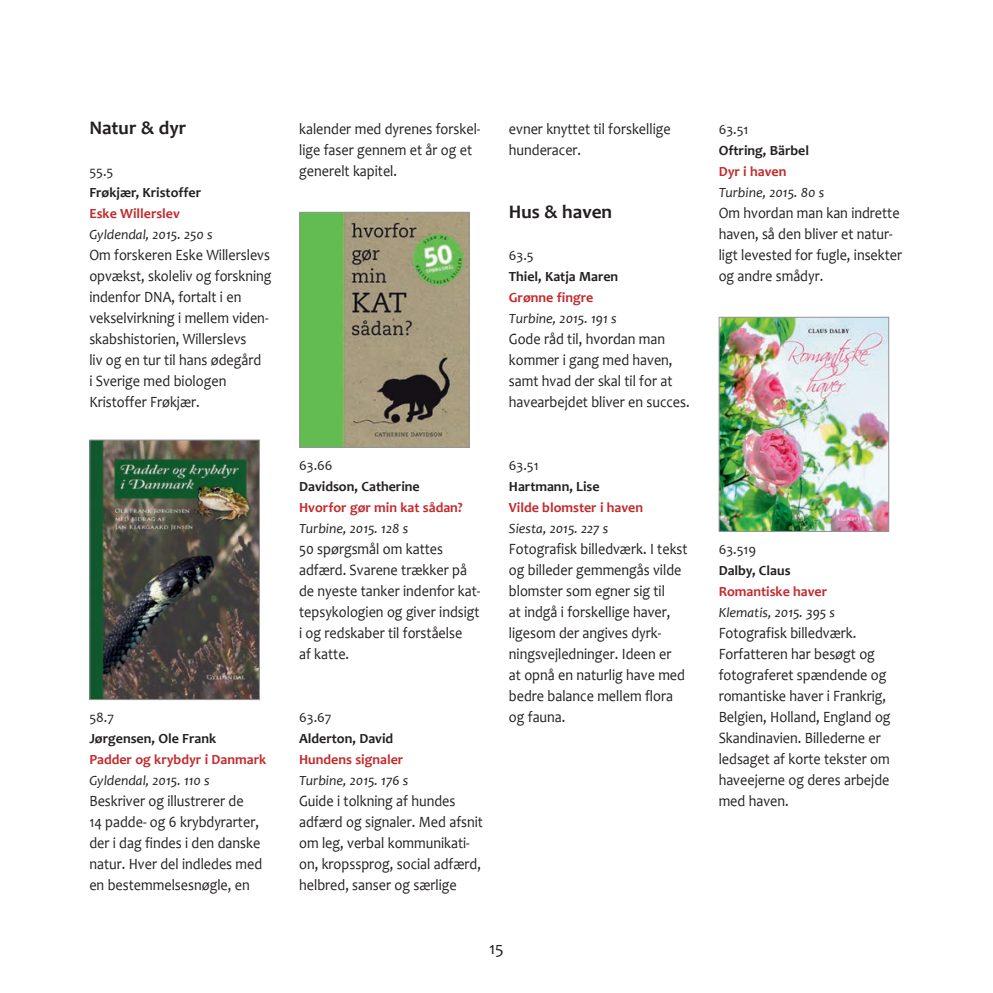
<style>
.page{position:relative;width:993px;height:993px;background:#fff}
.page>*{position:absolute;margin:0;border:0;box-sizing:border-box;transform-origin:0 0}
.t1{font:700 19.25px "Candara";color:#231f20}
.t2{font:17.5px "Candara";color:#231f20}
.t3{font:15.75px/21px "Candara";color:#231f20;scale:.9 1}
.t4{font:italic 14px "Candara";color:#231f20}
.t5{font:700 14px "Candara";color:#c4292c}
.t6{font:700 14px "Candara";color:#231f20}
.t7{font:14px "Candara";color:#231f20}
</style>
<div class="page">
<img style="left:91px;top:441px;width:167px;height:256px">
<div style="left:89px;top:439px;width:171px;height:260px;border:1px solid #939598"></div>
<img style="left:301px;top:214px;width:166px;height:231px">
<div style="left:299px;top:212px;width:170px;height:235px;border:1px solid #939598"></div>
<img style="left:720px;top:319px;width:166px;height:210px">
<div style="left:718px;top:317px;width:170px;height:214px;border:1px solid #939598"></div>
<p class="t1" style="left:89px;top:116px;width:98px">Natur &amp; dyr</p>
<p class="t7" style="left:89px;top:163px;width:26px">55.5</p>
<p class="t6" style="left:89px;top:184px;width:113px">Frøkjær, Kristoffer</p>
<p class="t5" style="left:89px;top:205px;width:92px">Eske Willerslev</p>
<p class="t4" style="left:89px;top:226px;width:125px">Gyldendal, 2015. 250 s</p>
<p class="t3" style="left:89px;top:244px;width:204px">Om forskeren Eske Willerslevs opvækst, skoleliv og forskning indenfor DNA, fortalt i en vekselvirkning i mellem viden&shy;skabshistorien, Willerslevs<br>liv og en tur til hans ødegård<br>i Sverige med biologen<br>Kristoffer Frøkjær.</p>
<p class="t7" style="left:89px;top:709px;width:26px">58.7</p>
<p class="t6" style="left:89px;top:730px;width:128px">Jørgensen, Ole Frank</p>
<p class="t5" style="left:89px;top:751px;width:178px">Padder og krybdyr i Danmark</p>
<p class="t4" style="left:89px;top:772px;width:122px">Gyldendal, 2015. 110 s</p>
<p class="t3" style="left:89px;top:790px;width:194px">Beskriver og illustrerer de<br>14 padde- og 6 krybdyrarter, der i dag findes i den danske natur. Hver del indledes med en bestemmelsesnøgle, en</p>
<p class="t3" style="left:299px;top:118px;width:203px">kalender med dyrenes forskel&shy;lige faser gennem et år og et generelt kapitel.</p>
<p class="t7" style="left:299px;top:457px;width:35px">63.66</p>
<p class="t6" style="left:299px;top:478px;width:122px">Davidson, Catherine</p>
<p class="t5" style="left:299px;top:499px;width:165px">Hvorfor gør min kat sådan?</p>
<p class="t4" style="left:299px;top:520px;width:110px">Turbine, 2015. 128 s</p>
<p class="t3" style="left:299px;top:538px;width:203px">50 spørgsmål om kattes adfærd. Svarene trækker på de nyeste tanker indenfor kat&shy;tepsykologien og giver indsigt i og redskaber til forståelse<br>af katte.</p>
<p class="t7" style="left:299px;top:709px;width:34px">63.67</p>
<p class="t6" style="left:299px;top:730px;width:96px">Alderton, David</p>
<p class="t5" style="left:299px;top:751px;width:106px">Hundens signaler</p>
<p class="t4" style="left:299px;top:772px;width:111px">Turbine, 2015. 176 s</p>
<p class="t3" style="left:299px;top:790px;width:206px">Guide i tolkning af hundes adfærd og signaler. Med afsnit om leg, verbal kommunikati&shy;on, kropssprog, social adfærd, helbred, sanser og særlige</p>
<p class="t3" style="left:508px;top:118px;width:181px">evner knyttet til forskellige hunderacer.</p>
<p class="t1" style="left:508px;top:200px;width:105px">Hus &amp; haven</p>
<p class="t7" style="left:508px;top:247px;width:26px">63.5</p>
<p class="t6" style="left:508px;top:268px;width:111px">Thiel, Katja Maren</p>
<p class="t5" style="left:508px;top:289px;width:86px">Grønne fingre</p>
<p class="t4" style="left:508px;top:310px;width:109px">Turbine, 2015. 191 s</p>
<p class="t3" style="left:508px;top:328px;width:202px">Gode råd til, hvordan man kommer i gang med haven, samt hvad der skal til for at havearbejdet bliver en succes.</p>
<p class="t7" style="left:508px;top:457px;width:31px">63.51</p>
<p class="t6" style="left:508px;top:478px;width:92px">Hartmann, Lise</p>
<p class="t5" style="left:508px;top:499px;width:136px">Vilde blomster i haven</p>
<p class="t4" style="left:508px;top:520px;width:101px">Siesta, 2015. 227 s</p>
<p class="t3" style="left:508px;top:538px;width:200px">Fotografisk billedværk. I tekst og billeder gemmengås vilde blomster som egner sig til<br>at indgå i forskellige haver, ligesom der angives dyrk&shy;ningsvejledninger. Ideen er<br>at opnå en naturlig have med bedre balance mellem flora og fauna.</p>
<p class="t2" style="left:489px;top:936px;width:16px">15</p>
<p class="t7" style="left:718px;top:121px;width:31px">63.51</p>
<p class="t6" style="left:718px;top:142px;width:92px">Oftring, Bärbel</p>
<p class="t5" style="left:718px;top:163px;width:69px">Dyr i haven</p>
<p class="t4" style="left:718px;top:184px;width:107px">Turbine, 2015. 80 s</p>
<p class="t3" style="left:718px;top:202px;width:205px">Om hvordan man kan indrette haven, så den bliver et natur&shy;ligt levested for fugle, insekter og andre smådyr.</p>
<p class="t7" style="left:718px;top:541px;width:39px">63.519</p>
<p class="t6" style="left:718px;top:562px;width:73px">Dalby, Claus</p>
<p class="t5" style="left:718px;top:583px;width:110px">Romantiske haver</p>
<p class="t4" style="left:718px;top:604px;width:118px">Klematis, 2015. 395 s</p>
<p class="t3" style="left:718px;top:622px;width:192px">Fotografisk billedværk.<br>Forfatteren har besøgt og fotograferet spændende og romantiske haver i Frankrig,<br>Belgien, Holland, England og<br>Skandinavien. Billederne er ledsaget af korte tekster om haveejerne og deres arbejde med haven.</p>
</div>
